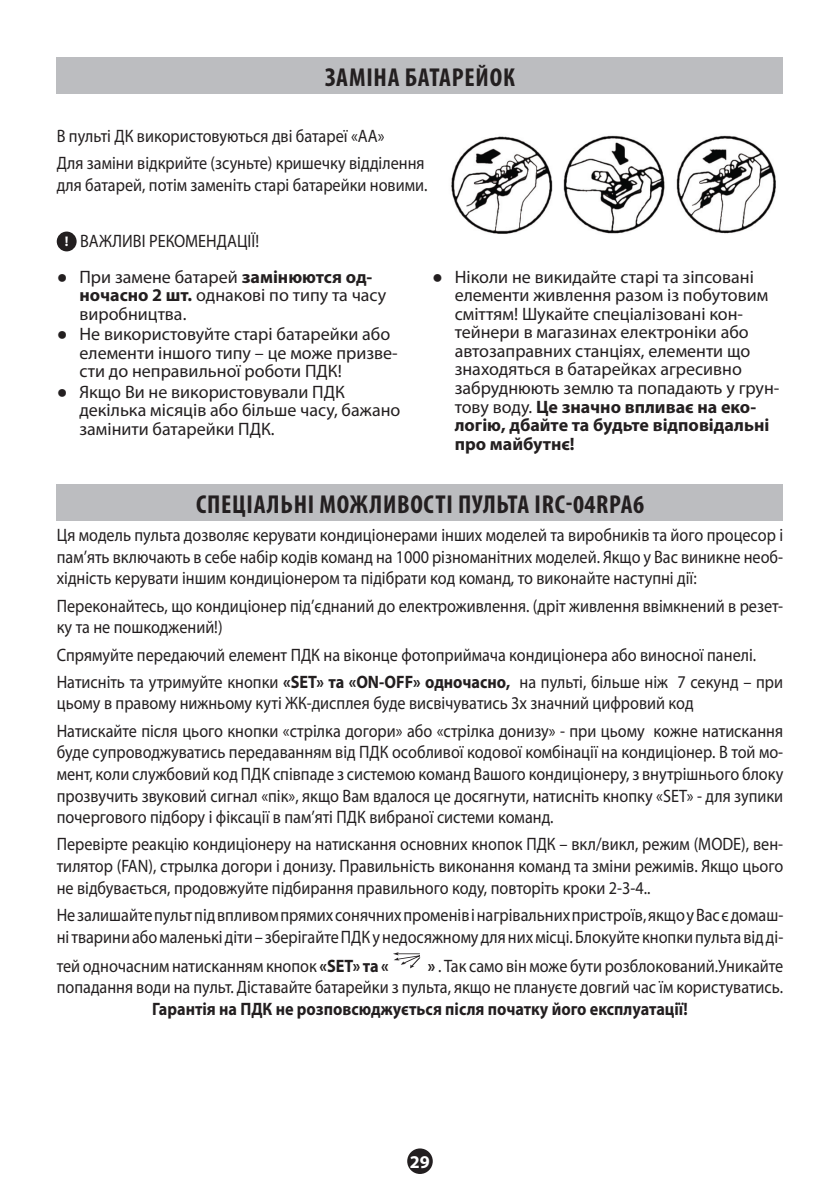
<style>
.page{position:relative;width:840px;height:1191px;background:#fff}
.page>*{position:absolute;margin:0;border:0;box-sizing:border-box;transform-origin:0 0}
.t1{font:700 condensed 26px "Myriad Pro";letter-spacing:.03em;color:#231f20}
.t2{font:18px/21.6px "Myriad Pro";color:#231f20;scale:.9 1}
.t3{font:18px/18.6px "Myriad Pro";color:#231f20}
.t4{font:700 18px "Myriad Pro";color:#231f20;scale:.9 1}
.t5{font:700 18px "Myriad Pro";color:#fff}
.s1{font-weight:700;font-size:14px;color:#fff}
.s2{font-family:"Arial"}
.s3{font-weight:700}
</style>
<div class="page">
<div style="left:407px;top:1148px;width:25px;height:26px;background:#231f20;border-radius:50%"></div>
<div style="left:57px;top:57px;width:725px;height:37px;background:#bcbdc0"></div>
<div style="left:57px;top:484px;width:725px;height:37px;background:#bcbdc0"></div>
<div style="left:57px;top:231px;width:20px;height:20px;background:#231f20;border-radius:50%"></div>
<svg style="left:393px;top:952px;width:27px;height:16px"></svg>
<img style="left:451px;top:135px;width:325px;height:99px">
<h1 class="t1" style="left:325px;top:61px;width:191px">ЗАМІНА БАТАРЕЙОК</h1>
<p class="t2" style="left:57px;top:122px;width:410px;line-height:27.2px">В пульті ДК використовуються дві батареї «АА»<br>Для заміни відкрийте (зсуньте) кришечку відділення</p>
<p class="t2" style="left:57px;top:174px;width:413px">для батарей, потім заменіть старі батарейки новими.</p>
<p class="t2" style="left:65px;top:230px;width:217px"><span class="s1">!</span> ВАЖЛИВІ РЕКОМЕНДАЦІЇ!</p>
<p class="t3" style="left:79px;top:267px;width:308px;text-indent:-23px"><span class="s2">●</span> При замене батарей <span class="s3">замінюются од&shy;ночасно 2 шт.</span> однакові по типу та часу виробництва.</p>
<p class="t3" style="left:79px;top:325px;width:319px;text-indent:-23px"><span class="s2">●</span> Не використовуйте старі батарейки або елементи іншого типу – це може призве&shy;сти до неправильної роботи ПДК!</p>
<p class="t3" style="left:79px;top:382px;width:322px;text-indent:-23px"><span class="s2">●</span> Якщо Ви не використовували ПДК декілька місяців або більше часу, бажано замінити батарейки ПДК.</p>
<p class="t3" style="left:454px;top:267px;width:326px;text-indent:-23px"><span class="s2">●</span> Ніколи не викидайте старі та зіпсовані елементи живлення разом із побутовим сміттям! Шукайте спеціалізовані кон&shy;тейнери в магазинах електроніки або автозаправних станціях, елементи що знаходяться в батарейках агресивно забруднюють землю та попадають у грун&shy;тову воду. <span class="s3">Це значно впливає на еко&shy;логію, дбайте та будьте відповідальні про майбутнє!</span></p>
<h1 class="t1" style="left:196px;top:487px;width:449px">СПЕЦІАЛЬНІ МОЖЛИВОСТІ ПУЛЬ ТА IRC-04RPA6</h1>
<p class="t2" style="left:57px;top:524px;width:808px;text-align:justify">Ця модель пульта дозволяє керувати кондиціонерами інших моделей та виробників та його процесор і пам’ять включають в себе набір кодів команд на 1000 різноманітних моделей. Якщо у Вас виникне необ&shy;хідність керувати іншим кондиціонером та підібрати код команд, то виконайте наступні дії:</p>
<p class="t2" style="left:57px;top:594px;width:808px">Переконайтесь, що кондиціонер під’єднаний до електроживлення. (дріт живлення ввімкнений в резет&shy;ку та не пошкоджений!)</p>
<p class="t2" style="left:57px;top:640px;width:808px;line-height:27.2px">Спрямуйте передаючий елемент ПДК на віконце фотоприймача кондиціонера або виносної панелі.<br>Натисніть та утримуйте кнопки <span class="s3">«SET» та «ON-OFF» одночасно,</span> на пульті, більше ніж 7 секунд – при</p>
<p class="t2" style="left:57px;top:689px;width:808px;line-height:27.2px">цьому в правому нижньому куті ЖК-дисплея буде висвічуватись 3х значний цифровий код<br>Натискайте після цього кнопки «стрілка догори» або «стрілка донизу» - при цьому кожне натискання</p>
<p class="t2" style="left:57px;top:741px;width:808px;text-align:justify">буде супроводжуватись передаванням від ПДК особливої кодової комбінації на кондиціонер. В той мо&shy;мент, коли службовий код ПДК співпаде з системою команд Вашого кондиціонеру, з внутрішнього блоку прозвучить звуковий сигнал «пік», якщо Вам вдалося це досягнути, натисніть кнопку «SET» - для зупики почергового підбору і фіксації в пам’яті ПДК вибраної системи команд.</p>
<p class="t2" style="left:57px;top:833px;width:808px;text-align:justify">Перевірте реакцію кондиціонеру на натискання основних кнопок ПДК – вкл/викл, режим (MODE), вен&shy;тилятор (FAN), стрылка догори і донизу. Правильність виконання команд та зміни режимів. Якщо цього не відбувається, продовжуйте підбирання правильного коду, повторіть кроки 2-3-4..</p>
<p class="t2" style="left:57px;top:903px;width:808px">Не залишайте пульт під впливом прямих сонячних променів і нагрівальних пристроїв, якщо у Вас є домаш&shy;ні тварини або маленькі діти – зберігайте ПДК у недосяжному для них місці. Блокуйте кнопки пульта від ді-</p>
<p class="t2" style="left:57px;top:954px;width:370px">тей одночасним натисканням кнопок <span class="s3">«SET» та «</span></p>
<p class="t2" style="left:57px;top:954px;width:808px;text-align:right"><span class="s3">»</span> . Так само він може бути розблокований.Уникайте<br>попадання води на пульт. Діставайте батарейки з пульта, якщо не плануєте довгий час їм користуватись.</p>
<p class="t4" style="left:152px;top:997px;width:596px">Гарантія на ПДК не розповсюджується після початку його експлуатації!</p>
<p class="t5" style="left:410px;top:1150px;width:21px">29</p>
</div>
